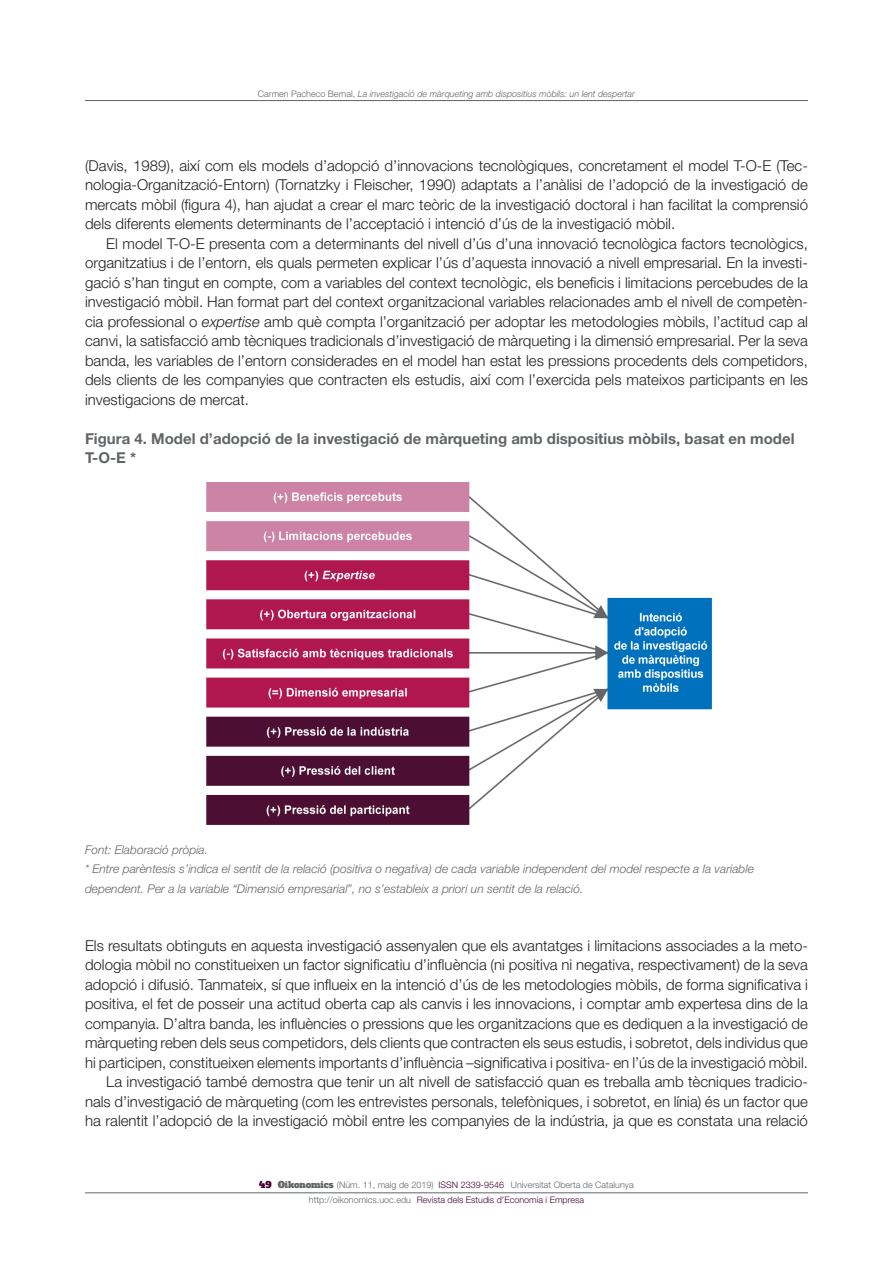
<style>
.page{position:relative;width:893px;height:1263px;background:#fff}
.page>*{position:absolute;margin:0;border:0;box-sizing:border-box;transform-origin:0 0}
._08_Texto_general{font:300 15px/19.5px "Helvetica Neue LT Std";color:#231f20;text-align:justify}
._08_Texto_sin_sangri{font:300 15px/19.5px "Helvetica Neue LT Std";color:#231f20;text-align:justify}
._10_Titulos_tablas_y{font:700 15px/19.5px "Helvetica Neue LT Std";color:#626568}
._12_Fuente{font:italic 300 12px/19.5px "Helvetica Neue LT Std";color:#626568}
.t1{font:300 9px/14.7px "Helvetica Neue LT Std";color:#626568;text-align:center}
.t2{font:italic 300 9px "Helvetica Neue LT Std";color:#626568}
.s1{font-style:normal}
.s2{font-style:italic}
.s3{font-family:"Alfa Slab One";font-weight:400;color:#460132}
.s4{font-family:"Alfa Slab One";font-weight:400}
.s5{color:#460132}
</style>
<div class="page">
<hr style="left:85px;top:1192px;width:723px;height:1px;background:#626568">
<hr style="left:85px;top:100px;width:723px;height:1px;background:#626568">
<img style="left:206px;top:482px;width:506px;height:342px">
<p class="t2" style="left:258px;top:89px;width:379px"><span class="s1">Carmen Pacheco Bernal,</span> La investigació de màrqueting amb dispositius mòbils: un lent despertar</p>
<p class="_08_Texto_general" style="left:85px;top:155px;width:724px">(Davis, 1989), així com els models d’adopció d’innovacions tecnològiques, concretament el model T-O-E (Tec&shy;nologia-Organització-Entorn) (Tornatzky i Fleischer, 1990) adaptats a l’anàlisi de l’adopció de la investigació de mercats mòbil (figura 4), han ajudat a crear el marc teòric de la investigació doctoral i han facilitat la comprensió dels diferents elements determinants de l’acceptació i intenció d’ús de la investigació mòbil.</p>
<p class="_08_Texto_general" style="left:85px;top:233px;width:724px;text-indent:21px">El model T-O-E presenta com a determinants del nivell d’ús d’una innovació tecnològica factors tecnològics, organitzatius i de l’entorn, els quals permeten explicar l’ús d’aquesta innovació a nivell empresarial. En la investi&shy;gació s’han tingut en compte, com a variables del context tecnològic, els beneficis i limitacions percebudes de la investigació mòbil. Han format part del context organitzacional variables relacionades amb el nivell de competèn&shy;cia professional o <span class="s2">expertise</span> amb què compta l’organització per adoptar les metodologies mòbils, l’actitud cap al canvi, la satisfacció amb tècniques tradicionals d’investigació de màrqueting i la dimensió empresarial. Per la seva banda, les variables de l’entorn considerades en el model han estat les pressions procedents dels competidors, dels clients de les companyies que contracten els estudis, així com l’exercida pels mateixos participants en les investigacions de mercat.</p>
<p class="_10_Titulos_tablas_y" style="left:85px;top:428px;width:711px">Figura 4. Model d’adopció de la investigació de màrqueting amb dispositius mòbils, basat en model<br>T-O-E *</p>
<p class="_12_Fuente" style="left:85px;top:840px;width:125px">Font: Elaboració pròpia.</p>
<p class="_12_Fuente" style="left:85px;top:859px;width:670px">* Entre parèntesis s’indica el sentit de la relació (positiva o negativa) de cada variable independent del model respecte a la variable dependent. Per a la variable “Dimensió empresarial”, no s’estableix a priori un sentit de la relació.</p>
<p class="_08_Texto_sin_sangri" style="left:85px;top:935px;width:724px">Els resultats obtinguts en aquesta investigació assenyalen que els avantatges i limitacions associades a la meto&shy;dologia mòbil no constitueixen un factor significatiu d’influència (ni positiva ni negativa, respectivament) de la seva adopció i difusió. Tanmateix, sí que influeix en la intenció d’ús de les metodologies mòbils, de forma significativa i positiva, el fet de posseir una actitud oberta cap als canvis i les innovacions, i comptar amb expertesa dins de la companyia. D’altra banda, les influències o pressions que les organitzacions que es dediquen a la investigació de màrqueting reben dels seus competidors, dels clients que contracten els seus estudis, i sobretot, dels individus que hi participen, constitueixen elements importants d’influència –significativa i positiva- en l’ús de la investigació mòbil.</p>
<p class="_08_Texto_general" style="left:85px;top:1072px;width:724px;text-indent:21px">La investigació també demostra que tenir un alt nivell de satisfacció quan es treballa amb tècniques tradicio&shy;nals d’investigació de màrqueting (com les entrevistes personals, telefòniques, i sobretot, en línia) és un factor que ha ralentit l’adopció de la investigació mòbil entre les companyies de la indústria, ja que es constata una relació</p>
<p class="t1" style="left:259px;top:1177px;width:376px"><span class="s3">49</span> <span class="s4">Oikonomics</span> (Núm. 11, maig de 2019) <span class="s5">ISSN 2339-9546</span> Universitat Oberta de Catalunya http://oikonomics.uoc.edu <span class="s5">Revista dels Estudis d’Economia i Empresa</span></p>
</div>
